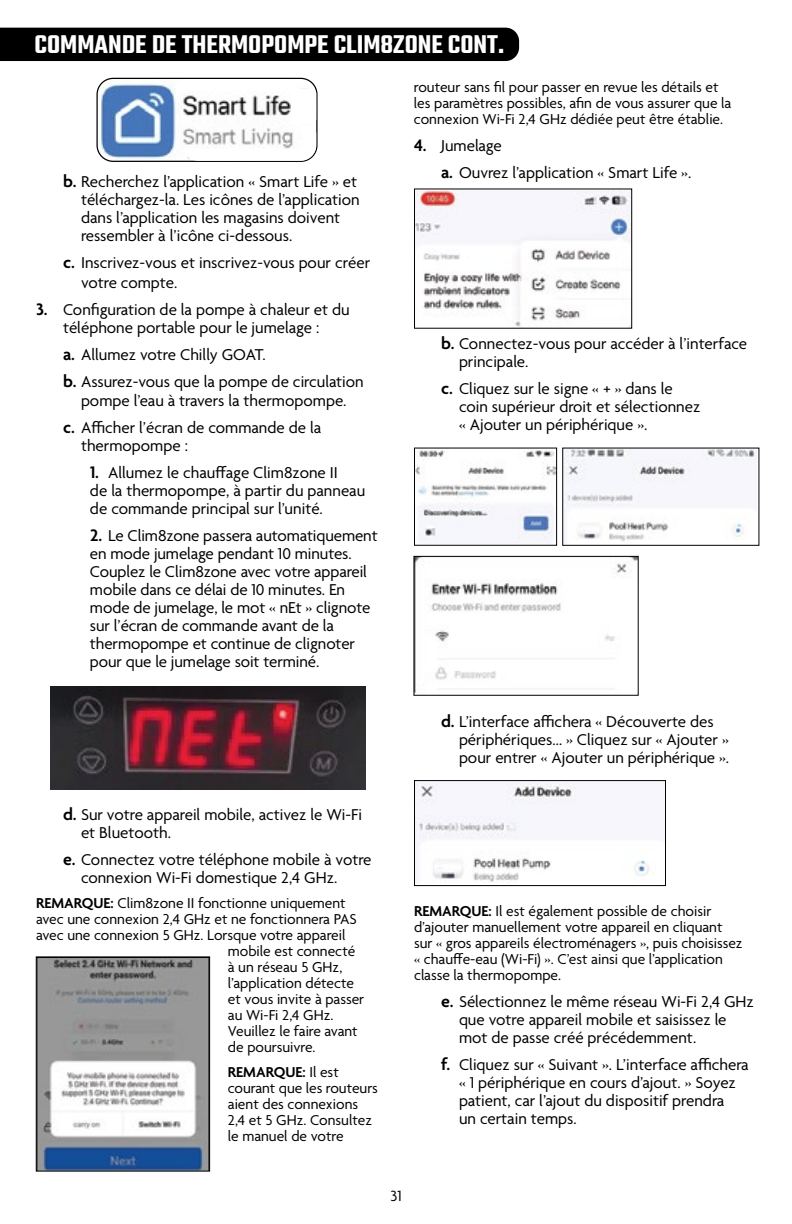
<style>
.page{position:relative;width:792px;height:1224px;background:#fff}
.page>*{position:absolute;margin:0;border:0;box-sizing:border-box;transform-origin:0 0}
.t1{font:600 28px "Teko";color:#fff}
.t2{font:17px/18px "Agenda";color:#000}
.t3{font:16px "Agenda";color:#000}
.t4{font:15.6px/16px "Agenda";color:#000}
.s1{font-weight:600;font-size:18px}
.s2{font-weight:600}
</style>
<div class="page">
<div style="left:0;top:28px;width:519px;height:33px;background:#000"></div>
<img style="left:98px;top:80px;width:218px;height:80px">
<div style="left:96px;top:78px;width:222px;height:84px;border:1px solid #000;border-radius:16px"></div>
<div style="left:183px;top:119px;width:133px;height:42px;background:#fff;border-radius:16px"></div>
<div style="left:176px;top:79px;width:122px;height:31px;background:#fff;border-radius:8px"></div>
<img style="left:176px;top:95px;width:138px;height:54px">
<div style="left:292px;top:88px;width:24px;height:36px;background:#fff;border-radius:5px"></div>
<img style="left:50px;top:687px;width:315px;height:102px">
<svg style="left:36px;top:956px;width:174px;height:216px"></svg>
<svg style="left:414px;top:188px;width:219px;height:141px"></svg>
<svg style="left:414px;top:447px;width:346px;height:99px"></svg>
<svg style="left:413px;top:555px;width:226px;height:141px"></svg>
<svg style="left:414px;top:780px;width:252px;height:107px"></svg>
<h1 class="t1" style="left:35px;top:27px;width:471px">COMMANDE DE THERMOPOMPE CLIM8ZONE CONT.</h1>
<p class="t2" style="left:81px;top:174px;width:280px;text-indent:-18px"><span class="s1">b.</span> Recherchez l’application « Smart Life » et téléchargez-la. Les icônes de l’application dans l’application les magasins doivent ressembler à l’icône ci-dessous.</p>
<p class="t2" style="left:81px;top:254px;width:291px;line-height:19.4px;text-indent:-18px"><span class="s1">c.</span> Inscrivez-vous et inscrivez-vous pour créer votre compte.</p>
<p class="t2" style="left:36px;top:301px;width:315px;text-align:center"><span class="s1">3.</span> Configuration de la pompe à chaleur et du téléphone portable pour le jumelage :</p>
<p class="t2" style="left:63px;top:342px;width:302px;line-height:27px"><span class="s1">a.</span> Allumez votre Chilly GOAT.<br><span class="s1">b.</span> Assurez-vous que la pompe de circulation</p>
<p class="t2" style="left:63px;top:388px;width:285px;line-height:27px;text-indent:18px">pompe l’eau à travers la thermopompe. <span class="s1">c.</span> Afficher l’écran de commande de la</p>
<p class="t2" style="left:81px;top:438px;width:108px">thermopompe :</p>
<p class="t2" style="left:90px;top:465px;width:277px"><span class="s1">1.</span> Allumez le chauffage Clim8zone II<br>de la thermopompe, à partir du panneau de commande principal sur l’unité.</p>
<p class="t2" style="left:90px;top:528px;width:289px"><span class="s1">2.</span> Le Clim8zone passera automatiquement en mode jumelage pendant 10 minutes.<br>Couplez le Clim8zone avec votre appareil mobile dans ce délai de 10 minutes. En mode de jumelage, le mot « nEt » clignote sur l’écran de commande avant de la thermopompe et continue de clignoter pour que le jumelage soit terminé.</p>
<p class="t2" style="left:81px;top:807px;width:282px;text-indent:-18px"><span class="s1">d.</span> Sur votre appareil mobile, activez le Wi-Fi et Bluetooth.</p>
<p class="t2" style="left:81px;top:852px;width:292px;text-indent:-18px"><span class="s1">e.</span> Connectez votre téléphone mobile à votre connexion Wi-Fi domestique 2,4 GHz.</p>
<p class="t4" style="left:36px;top:896px;width:311px"><span class="s2">REMARQUE:</span> Clim8zone II fonctionne uniquement</p>
<p class="t4" style="left:36px;top:912px;width:322px">avec une connexion 2,4 GHz et ne fonctionnera PAS</p>
<p class="t4" style="left:36px;top:928px;width:311px">avec une connexion 5 GHz. Lorsque votre appareil</p>
<p class="t4" style="left:228px;top:944px;width:129px">mobile est connecté</p>
<p class="t4" style="left:228px;top:960px;width:116px">à un réseau 5 GHz,</p>
<p class="t4" style="left:228px;top:976px;width:128px">l’application détecte</p>
<p class="t4" style="left:228px;top:992px;width:138px">et vous invite à passer</p>
<p class="t4" style="left:228px;top:1008px;width:107px">au Wi-Fi 2,4 GHz.</p>
<p class="t4" style="left:228px;top:1024px;width:131px">Veuillez le faire avant</p>
<p class="t4" style="left:228px;top:1040px;width:89px">de poursuivre.</p>
<p class="t4" style="left:228px;top:1065px;width:152px"><span class="s2">REMARQUE:</span> Il est courant que les routeurs aient des connexions<br>2,4 et 5 GHz. Consultez le manuel de votre</p>
<p class="t4" style="left:414px;top:80px;width:319px">routeur sans fil pour passer en revue les détails et les paramètres possibles, afin de vous assurer que la connexion Wi-Fi 2,4 GHz dédiée peut être établie.</p>
<p class="t2" style="left:441px;top:133px;width:252px;line-height:27px;text-indent:-27px"><span class="s1">4.</span> Jumelage<br><span class="s1">a.</span> Ouvrez l’application « Smart Life ».</p>
<p class="t2" style="left:459px;top:335px;width:290px;text-indent:-18px"><span class="s1">b.</span> Connectez-vous pour accéder à l’interface principale.</p>
<p class="t2" style="left:459px;top:380px;width:243px;text-indent:-18px"><span class="s1">c.</span> Cliquez sur le signe « + » dans le coin supérieur droit et sélectionnez « Ajouter un périphérique ».</p>
<p class="t2" style="left:459px;top:713px;width:272px;text-indent:-18px"><span class="s1">d.</span> L’interface affichera « Découverte des périphériques… » Cliquez sur « Ajouter » pour entrer « Ajouter un périphérique ».</p>
<p class="t4" style="left:414px;top:904px;width:330px"><span class="s2">REMARQUE:</span> Il est également possible de choisir d’ajouter manuellement votre appareil en cliquant sur « gros appareils électroménagers », puis choisissez « chauffe-eau (Wi-Fi) ». C’est ainsi que l’application classe la thermopompe.</p>
<p class="t2" style="left:459px;top:993px;width:296px;text-indent:-18px"><span class="s1">e.</span> Sélectionnez le même réseau Wi-Fi 2,4 GHz que votre appareil mobile et saisissez le mot de passe créé précédemment.</p>
<p class="t2" style="left:459px;top:1056px;width:291px;text-indent:-18px"><span class="s1">f.</span> Cliquez sur « Suivant ». L’interface affichera « 1 périphérique en cours d’ajout. » Soyez patient, car l’ajout du dispositif prendra<br>un certain temps.</p>
<p class="t3" style="left:390px;top:1188px;width:13px">31</p>
</div>
